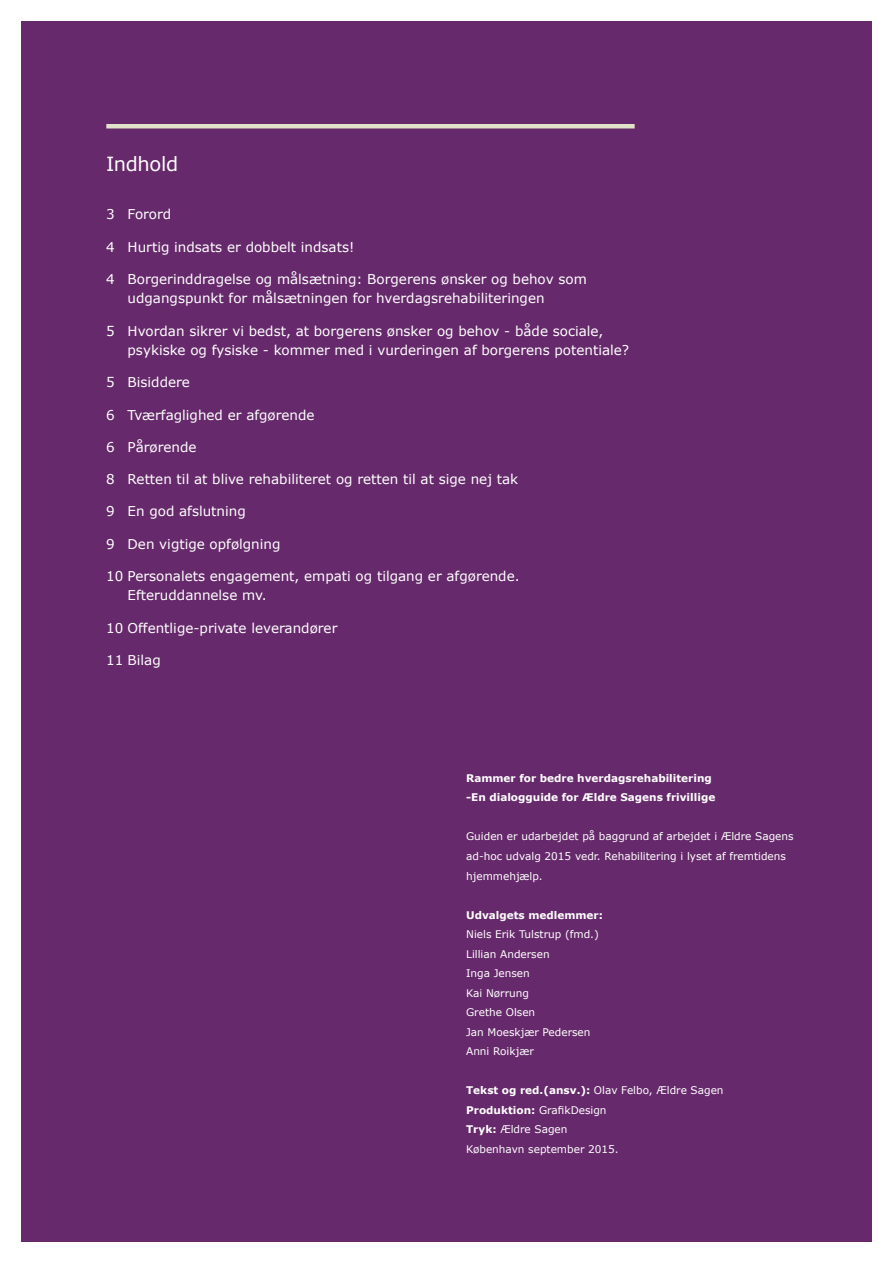
<style>
.page{position:relative;width:893px;height:1263px;background:#fff}
.page>*{position:absolute;margin:0;border:0;box-sizing:border-box;transform-origin:0 0}
.TOC_Heading{font:19.5px "Verdana";letter-spacing:-.02em;color:#fff}
.Toc_2{font:13.5px/19.5px "Verdana";color:#fff}
.t1{font:10.5px/19.5px "Verdana";color:#fff}
.t2{font:700 10.5px "Verdana";color:#fff}
.s1{font-weight:700}
</style>
<div class="page">
<div style="left:21px;top:21px;width:851px;height:1221px;background:#66296b"></div>
<hr style="left:106px;top:124px;width:529px;height:4px;background:#e1e2ca">
<p class="TOC_Heading" style="left:106px;top:152px;width:73px">Indhold</p>
<p class="Toc_2" style="left:106px;top:205px;width:67px">3 Forord</p>
<p class="Toc_2" style="left:106px;top:237px;width:250px">4 Hurtig indsats er dobbelt indsats!</p>
<p class="Toc_2" style="left:128px;top:269px;width:461px;text-indent:-21px">4 Borgerinddragelse og målsætning: Borgerens ønsker og behov som udgangspunkt for målsætningen for hverdagsrehabiliteringen</p>
<p class="Toc_2" style="left:128px;top:321px;width:503px;text-indent:-21px">5 Hvordan sikrer vi bedst, at borgerens ønsker og behov - både sociale, psykiske og fysiske - kommer med i vurderingen af borgerens potentiale?</p>
<p class="Toc_2" style="left:106px;top:373px;width:85px">5 Bisiddere</p>
<p class="Toc_2" style="left:106px;top:405px;width:210px">6 Tværfaglighed er afgørende</p>
<p class="Toc_2" style="left:106px;top:437px;width:92px">6 Pårørende</p>
<p class="Toc_2" style="left:106px;top:470px;width:413px">8 Retten til at blive rehabiliteret og retten til at sige nej tak</p>
<p class="Toc_2" style="left:106px;top:502px;width:141px">9 En god afslutning</p>
<p class="Toc_2" style="left:106px;top:534px;width:176px">9 Den vigtige opfølgning</p>
<p class="Toc_2" style="left:128px;top:566px;width:394px;text-indent:-21px">10 Personalets engagement, empati og tilgang er afgørende.<br>Efteruddannelse mv.</p>
<p class="Toc_2" style="left:106px;top:618px;width:233px">10 Offentlige-private leverandører</p>
<p class="Toc_2" style="left:106px;top:650px;width:56px">11 Bilag</p>
<p class="t2" style="left:466px;top:771px;width:247px">Rammer for bedre hverdagsrehabilitering</p>
<p class="t2" style="left:466px;top:791px;width:251px">-En dialogguide for Ældre Sagens frivillige</p>
<p class="t1" style="left:466px;top:827px;width:329px">Guiden er udarbejdet på baggrund af arbejdet i Ældre Sagens ad-hoc udvalg 2015 vedr. Rehabilitering i lyset af fremtidens hjemmehjælp.</p>
<p class="t2" style="left:466px;top:908px;width:138px">Udvalgets medlemmer:</p>
<p class="t1" style="left:466px;top:924px;width:134px">Niels Erik Tulstrup (fmd.)</p>
<p class="t1" style="left:466px;top:944px;width:85px">Lillian Andersen</p>
<p class="t1" style="left:466px;top:963px;width:65px">Inga Jensen</p>
<p class="t1" style="left:466px;top:983px;width:64px">Kai Nørrung</p>
<p class="t1" style="left:466px;top:1002px;width:71px">Grethe Olsen</p>
<p class="t1" style="left:466px;top:1022px;width:126px">Jan Moeskjær Pedersen</p>
<p class="t1" style="left:466px;top:1041px;width:69px">Anni Roikjær</p>
<p class="t1" style="left:466px;top:1080px;width:259px"><span class="s1">Tekst og red.(ansv.):</span> Olav Felbo, Ældre Sagen</p>
<p class="t1" style="left:466px;top:1100px;width:142px"><span class="s1">Produktion:</span> GrafikDesign</p>
<p class="t1" style="left:466px;top:1119px;width:103px"><span class="s1">Tryk:</span> Ældre Sagen</p>
<p class="t1" style="left:466px;top:1139px;width:154px">København september 2015.</p>
</div>
